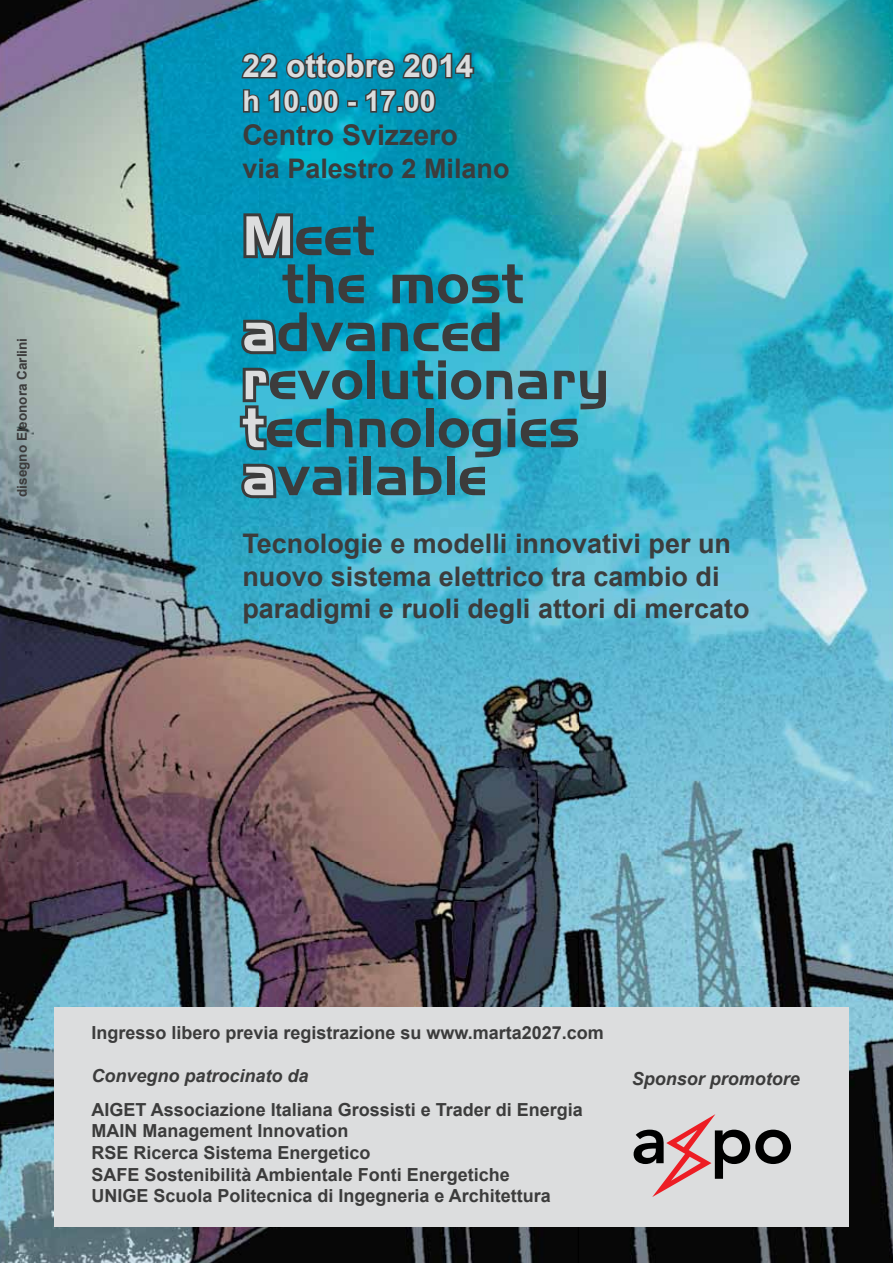
<style>
.page{position:relative;width:893px;height:1263px;background:#fff}
.page>*{position:absolute;margin:0;border:0;box-sizing:border-box;transform-origin:0 0}
.t1{font:54px "Newtown";letter-spacing:.01em;color:#3c3c3c}
.t2{font:700 31.5px "Arial";color:#dcddde}
.t3{font:700 28.5px "Arial";color:#3c3c3c}
.t4{font:700 28.5px "Arial";color:#dcddde}
.t5{font:700 27px/32.4px "Arial";color:#3c3c3c}
.t6{font:700 18px/21.6px "Arial";color:#3c3c3c}
.t7{font:italic 700 18px "Arial";color:#3c3c3c}
.t8{font:700 13.5px "Arial";color:#3c3c3c}
.s1{color:#dcddde}
</style>
<div class="page">
<img style="left:0;top:0;width:893px;height:1263px">
<svg style="left:240px;top:184px;width:56px;height:81px;background:#187288"></svg>
<svg style="left:237px;top:317px;width:44px;height:40px;background:#236270"></svg>
<svg style="left:237px;top:365px;width:37px;height:88px;background:#317f90"></svg>
<svg style="left:237px;top:461px;width:44px;height:40px;background:#2e6673"></svg>
<svg style="left:240px;top:50px;width:236px;height:31px;background:#1b6d80"></svg>
<svg style="left:241px;top:88px;width:20px;height:26px"></svg>
<svg style="left:267px;top:87px;width:74px;height:28px;background:#1e687b"></svg>
<div style="left:347px;top:100px;width:11px;height:7px;border:3px solid #3c3c3c"></div>
<svg style="left:364px;top:87px;width:74px;height:28px;background:#1c687a"></svg>
<div style="left:54px;top:1008px;width:794px;height:219px;background:#dcddde"></div>
<svg style="left:634px;top:1114px;width:157px;height:83px"></svg>
<p class="t8" style="left:13px;top:497px;width:161px;rotate:-90deg">disegno Eleonora Carlini</p>
<h2 class="t2" style="left:242px;top:45px;width:233px">22 ottobre 2014</h2>
<h3 class="t4" style="left:242px;top:82px;width:195px">h 10.00 - 17.00</h3>
<h3 class="t3" style="left:242px;top:116px;width:217px">Centro Svizzero</h3>
<h3 class="t5" style="left:242px;top:153px;width:269px">via Palestro 2 Milano</h3>
<h1 class="t1" style="left:242px;top:203px;width:134px"><span class="s1">M</span>eet</h1>
<h1 class="t1" style="left:282px;top:251px;width:243px">the most</h1>
<h1 class="t1" style="left:242px;top:299px;width:262px"><span class="s1">a</span>dvanced</h1>
<h1 class="t1" style="left:242px;top:347px;width:369px"><span class="s1">r</span>evolutionary</h1>
<h1 class="t1" style="left:242px;top:395px;width:339px"><span class="s1">t</span>echnologies</h1>
<h1 class="t1" style="left:242px;top:443px;width:246px"><span class="s1">a</span>vailable</h1>
<h3 class="t5" style="left:242px;top:528px;width:509px">Tecnologie e modelli innovativi per un nuovo sistema elettrico tra cambio di paradigmi e ruoli degli attori di mercato</h3>
<p class="t6" style="left:91px;top:1022px;width:514px">Ingresso libero previa registrazione su www.marta2027.com</p>
<p class="t7" style="left:91px;top:1064px;width:219px">Convegno patrocinato da</p>
<p class="t6" style="left:91px;top:1099px;width:493px">AIGET Associazione Italiana Grossisti e Trader di Energia MAIN Management Innovation<br>RSE Ricerca Sistema Energetico<br>SAFE Sostenibilità Ambientale Fonti Energetiche<br>UNIGE Scuola Politecnica di Ingegneria e Architettura</p>
<p class="t7" style="left:632px;top:1066px;width:170px">Sponsor promotore</p>
</div>
